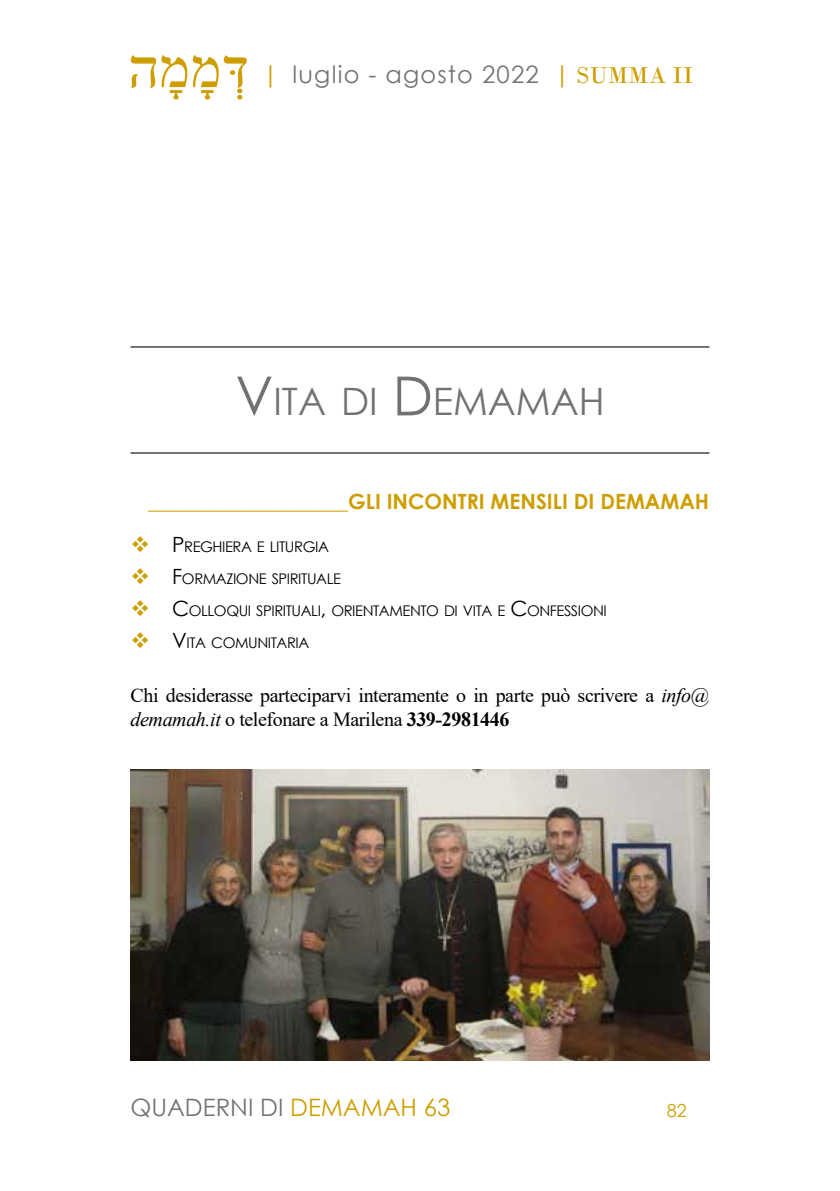
<style>
.page{position:relative;width:840px;height:1191px;background:#fff}
.page>*{position:absolute;margin:0;border:0;box-sizing:border-box;transform-origin:0 0}
.t1{font:37.8px "Century Gothic";color:#727271}
.t2{font:24px "Century Gothic";letter-spacing:.05em;color:#727271}
.t3{font:24px "Century Gothic";color:#727271}
.t4{font:700 21px "Century Gothic";color:#ce9e01}
.t5{font:20px/24px "Times New Roman";letter-spacing:-.02em;color:#000}
.t6{font:18px "Century Gothic";color:#ce9e01}
.t7{font:14.6px "Century Gothic";letter-spacing:-.03em;color:#000}
.s1{color:#ce9e01}
.s2{font-family:"Bodoni";color:#ce9e01}
.s3{font-size:54px}
.s4{font-size:21px}
.s5{font-style:italic}
.s6{font-weight:700}
</style>
<div class="page">
<img style="left:130px;top:770px;width:579px;height:290px">
<svg style="left:193px;top:55px;width:53px;height:45px"></svg>
<svg style="left:131px;top:55px;width:56px;height:44px"></svg>
<hr style="left:130px;top:346px;width:579px;height:2px;background:#727271">
<hr style="left:130px;top:452px;width:579px;height:2px;background:#727271">
<h2 class="t2" style="left:262px;top:58px;width:432px"><span class="s1">|</span> luglio - agosto 2022 <span class="s1">|</span> <span class="s2">SUMMA II</span></h2>
<h1 class="t1" style="left:235px;top:375px;width:370px"><span class="s3">V</span>ITA DI <span class="s3">D</span> EMAMAH</h1>
<h3 class="t4" style="left:148px;top:485px;width:562px">___________________GLI INCONTRI MENSILI DI DEMAMAH</h3>
<p class="t7" style="left:130px;top:536px;width:200px"><span class="s1">❖</span> <span class="s4">P</span>REGHIERA E LITURGIA</p>
<p class="t7" style="left:130px;top:568px;width:212px"><span class="s1">❖</span> <span class="s4">F</span>ORMAZIONE SPIRITUALE</p>
<p class="t7" style="left:130px;top:600px;width:477px"><span class="s1">❖</span> <span class="s4">C</span>OLLOQUI SPIRITUALI<span class="s4">,</span> ORIENTAMENTO DI VITA E <span class="s4">C</span>ONFESSIONI</p>
<p class="t7" style="left:130px;top:633px;width:180px"><span class="s1">❖</span> <span class="s4">V</span>ITA COMUNITARIA</p>
<h3 class="t5" style="left:130px;top:682px;width:580px">Chi desiderasse parteciparvi interamente o in parte può scrivere a <span class="s5">info@ demamah.it</span> o telefonare a Marilena <span class="s6">339-2981446</span></h3>
<h2 class="t3" style="left:130px;top:1090px;width:321px">QUADERNI DI <span class="s1">DEMAMAH 63</span></h2>
<p class="t6" style="left:666px;top:1097px;width:21px">82</p>
</div>
